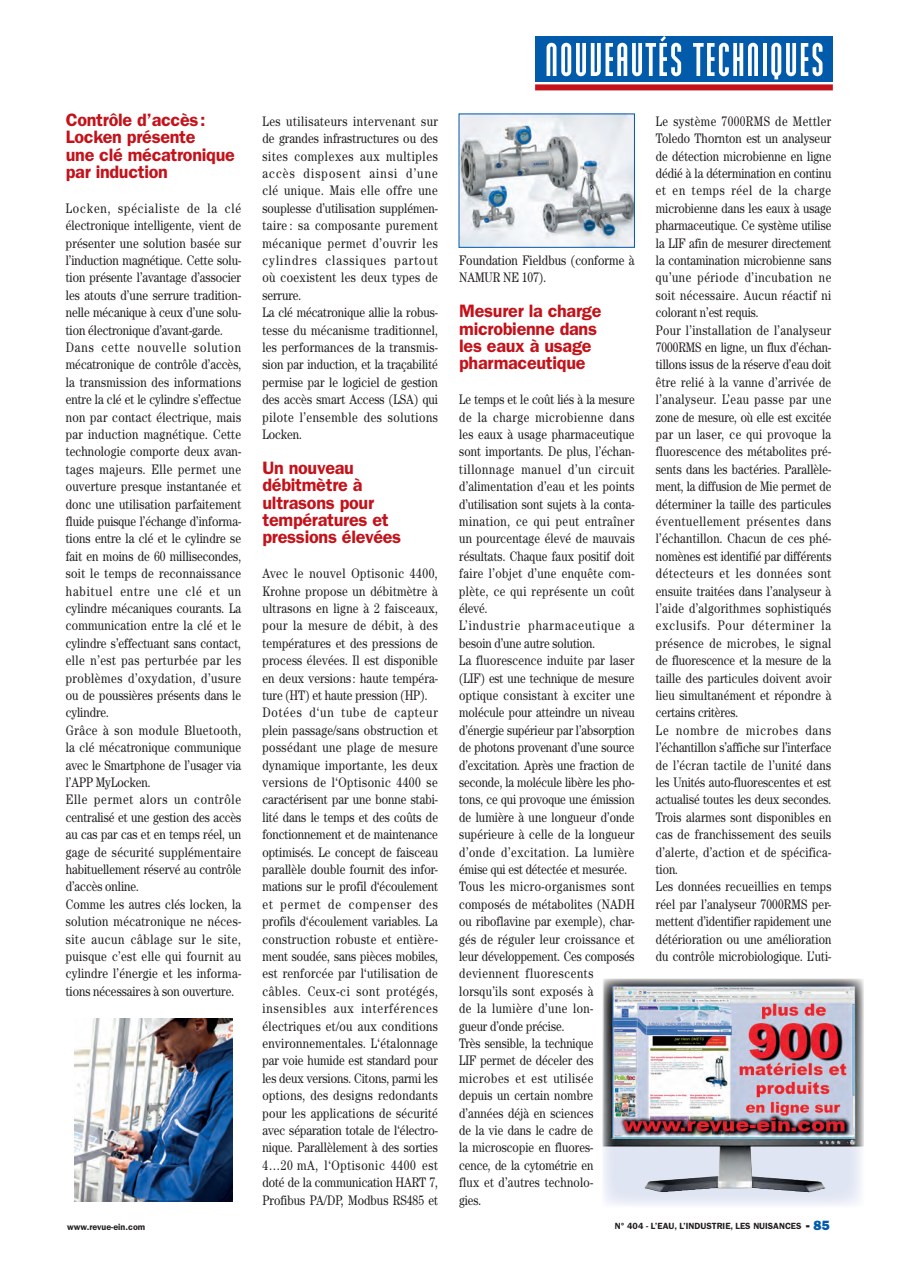
<style>
.page{position:relative;width:900px;height:1270px;background:#fff}
.page>*{position:absolute;margin:0;border:0;box-sizing:border-box;transform-origin:0 0}
.t1{font:600 18px/17.4px "ITC Franklin Gothic Std";letter-spacing:-.015em;color:#c4121a}
.t2{font:13.8px/17.4px "Century Std";letter-spacing:.01em;color:#231f20;scale:.83 1}
.t3{font:13.8px/17.4px "Century Std";letter-spacing:.01em;color:#231f20;scale:.82 1}
.t4{font:600 9px "ITC Franklin Gothic Std";color:#231f20}
.s1{font-family:"ITC Franklin Gothic Std Hvy";font-weight:400;font-size:13.5px}
.s2{font-family:"ITC Franklin Gothic Std Hvy";font-weight:400;font-size:13.5px;color:#015aaa}
</style>
<div class="page">
<div style="left:535px;top:36px;width:298px;height:46px;background:#015aaa"></div>
<svg style="left:546px;top:36px;width:135px;height:40px"></svg>
<svg style="left:693px;top:43px;width:65px;height:33px"></svg>
<hr style="left:763px;top:43px;width:3px;height:33px;background:#fff">
<svg style="left:771px;top:43px;width:51px;height:36px"></svg>
<div style="left:535px;top:84px;width:298px;height:6px;background:#c4121a"></div>
<div style="left:602px;top:978px;width:262px;height:229px;background:linear-gradient(to right,#e8ecf6,#eaedf7)"></div>
<img style="left:602px;top:978px;width:262px;height:215px">
<img style="left:461px;top:116px;width:171px;height:129px">
<img style="left:74px;top:1019px;width:158px;height:182px">
<h1 class="t1" style="left:66px;top:111px;width:171px">Contrôle d’accès:<br>Locken présente<br>une clé mécatronique par induction</h1>
<p class="t2" style="left:66px;top:199px;width:213px">Locken, spécialiste de la clé électronique intelligente, vient de présenter une solution basée sur l’induction magnétique. Cette solu&shy;tion présente l’avantage d’associer les atouts d’une serrure tradition&shy;nelle mécanique à ceux d’une solu&shy;tion électronique d’avant-garde.<br>Dans cette nouvelle solution mécatronique de contrôle d’accès, la transmission des informations entre la clé et le cylindre s’effectue non par contact électrique, mais par induction magnétique. Cette technologie comporte deux avan&shy;tages majeurs. Elle permet une ouverture presque instantanée et donc une utilisation parfaitement fluide puisque l’échange d’informa&shy;tions entre la clé et le cylindre se fait en moins de 60 millisecondes, soit le temps de reconnaissance habituel entre une clé et un cylindre mécaniques courants. La communication entre la clé et le cylindre s’effectuant sans contact, elle n’est pas perturbée par les problèmes d’oxydation, d’usure ou de poussières présents dans le cylindre.<br>Grâce à son module Bluetooth, la clé mécatronique communique avec le Smartphone de l’usager via l’APP MyLocken.<br>Elle permet alors un contrôle centralisé et une gestion des accès au cas par cas et en temps réel, un gage de sécurité supplémentaire habituellement réservé au contrôle d’accès online.<br>Comme les autres clés locken, la solution mécatronique ne néces&shy;site aucun câblage sur le site, puisque c’est elle qui fournit au cylindre l’énergie et les informa&shy;tions nécessaires à son ouverture.</p>
<p class="t2" style="left:262px;top:112px;width:213px">Les utilisateurs intervenant sur de grandes infrastructures ou des sites complexes aux multiples accès disposent ainsi d’une clé unique. Mais elle offre une souplesse d’utilisation supplémen&shy;taire : sa composante purement mécanique permet d’ouvrir les cylindres classiques partout où coexistent les deux types de serrure.<br>La clé mécatronique allie la robus&shy;tesse du mécanisme traditionnel, les performances de la transmis&shy;sion par induction, et la traçabilité permise par le logiciel de gestion des accès smart Access (LSA) qui pilote l’ensemble des solutions<br>Locken.</p>
<p class="t3" style="left:656px;top:112px;width:216px">Le système 7000RMS de Mettler Toledo Thornton est un analyseur de détection microbienne en ligne dédié à la détermination en continu et en temps réel de la charge microbienne dans les eaux à usage pharmaceutique. Ce système utilise la LIF afin de mesurer directement la contamination microbienne sans qu’une période d’incubation ne soit nécessaire. Aucun réactif ni colorant n’est requis.<br>Pour l’installation de l’analyseur 7000RMS en ligne, un flux d’échan&shy;tillons issus de la réserve d’eau doit être relié à la vanne d’arrivée de l’analyseur. L’eau passe par une zone de mesure, où elle est excitée par un laser, ce qui provoque la fluorescence des métabolites pré&shy;sents dans les bactéries. Parallèle&shy;ment, la diffusion de Mie permet de déterminer la taille des particules éventuellement présentes dans l’échantillon. Chacun de ces phé&shy;nomènes est identifié par différents détecteurs et les données sont ensuite traitées dans l’analyseur à l’aide d’algorithmes sophistiqués exclusifs. Pour déterminer la présence de microbes, le signal de fluorescence et la mesure de la taille des particules doivent avoir lieu simultanément et répondre à certains critères.<br>Le nombre de microbes dans l’échantillon s’affiche sur l’interface de l’écran tactile de l’unité dans les Unités auto-fluorescentes et est actualisé toutes les deux secondes.<br>Trois alarmes sont disponibles en cas de franchissement des seuils d’alerte, d’action et de spécifica&shy;tion.<br>Les données recueillies en temps réel par l’analyseur 7000RMS per&shy;mettent d’identifier rapidement une détérioration ou une amélioration du contrôle microbiologique. L’uti-</p>
<p class="t2" style="left:459px;top:251px;width:213px">Foundation Fieldbus (conforme à<br>NAMUR NE 107).</p>
<h1 class="t1" style="left:459px;top:302px;width:144px">Mesurer la charge microbienne dans les eaux à usage pharmaceutique</h1>
<p class="t3" style="left:459px;top:390px;width:216px">Le temps et le coût liés à la mesure de la charge microbienne dans les eaux à usage pharmaceutique sont importants. De plus, l’échan&shy;tillonnage manuel d’un circuit d’alimentation d’eau et les points d’utilisation sont sujets à la conta&shy;mination, ce qui peut entraîner un pourcentage élevé de mauvais résultats. Chaque faux positif doit faire l’objet d’une enquête com&shy;plète, ce qui représente un coût élevé.<br>L’industrie pharmaceutique a besoin d’une autre solution.<br>La fluorescence induite par laser (LIF) est une technique de mesure optique consistant à exciter une molécule pour atteindre un niveau d’énergie supérieur par l’absorption de photons provenant d’une source d’excitation. Après une fraction de seconde, la molécule libère les pho&shy;tons, ce qui provoque une émission de lumière à une longueur d’onde supérieure à celle de la longueur d’onde d’excitation. La lumière émise qui est détectée et mesurée.<br>Tous les micro-organismes sont composés de métabolites (NADH ou riboflavine par exemple), char&shy;gés de réguler leur croissance et leur développement. Ces composés deviennent fluorescents lorsqu’ils sont exposés à<br>de la lumière d’une lon-<br>gueur d’onde précise.<br>Très sensible, la technique<br>LIF permet de déceler des microbes et est utilisée<br>depuis un certain nombre d’années déjà en sciences<br>de la vie dans le cadre de<br>la microscopie en fluores-<br>cence, de la cytométrie en<br>flux et d’autres technolo-<br>gies.</p>
<h1 class="t1" style="left:262px;top:459px;width:140px">Un nouveau débitmètre à ultrasons pour températures et pressions élevées</h1>
<p class="t2" style="left:262px;top:564px;width:213px">Avec le nouvel Optisonic 4400, Krohne propose un débitmètre à ultrasons en ligne à 2 faisceaux, pour la mesure de débit, à des températures et des pressions de process élevées. Il est disponible en deux versions : haute tempéra&shy;ture (HT) et haute pression (HP).<br>Dotées d‘un tube de capteur plein passage/sans obstruction et possédant une plage de mesure dynamique importante, les deux versions de l‘Optisonic 4400 se caractérisent par une bonne stabi&shy;lité dans le temps et des coûts de fonctionnement et de maintenance optimisés. Le concept de faisceau parallèle double fournit des infor&shy;mations sur le profil d‘écoulement et permet de compenser des profils d‘écoulement variables. La construction robuste et entière&shy;ment soudée, sans pièces mobiles, est renforcée par l‘utilisation de câbles. Ceux-ci sont protégés, insensibles aux interférences électriques et/ou aux conditions environnementales. L‘étalonnage par voie humide est standard pour les deux versions. Citons, parmi les options, des designs redondants pour les applications de sécurité avec séparation totale de l‘électro&shy;nique. Parallèlement à des sorties 4…20 mA, l‘Optisonic 4400 est doté de la communication HART 7, Profibus PA/DP, Modbus RS485 et</p>
<p class="t4" style="left:67px;top:1221px;width:80px">www.revue-ein.com</p>
<p class="t4" style="left:615px;top:1220px;width:216px">N° 404 - L’EAU, L’INDUSTRIE, LES NUISANCES <span class="s1">-</span> <span class="s2">85</span></p>
</div>
